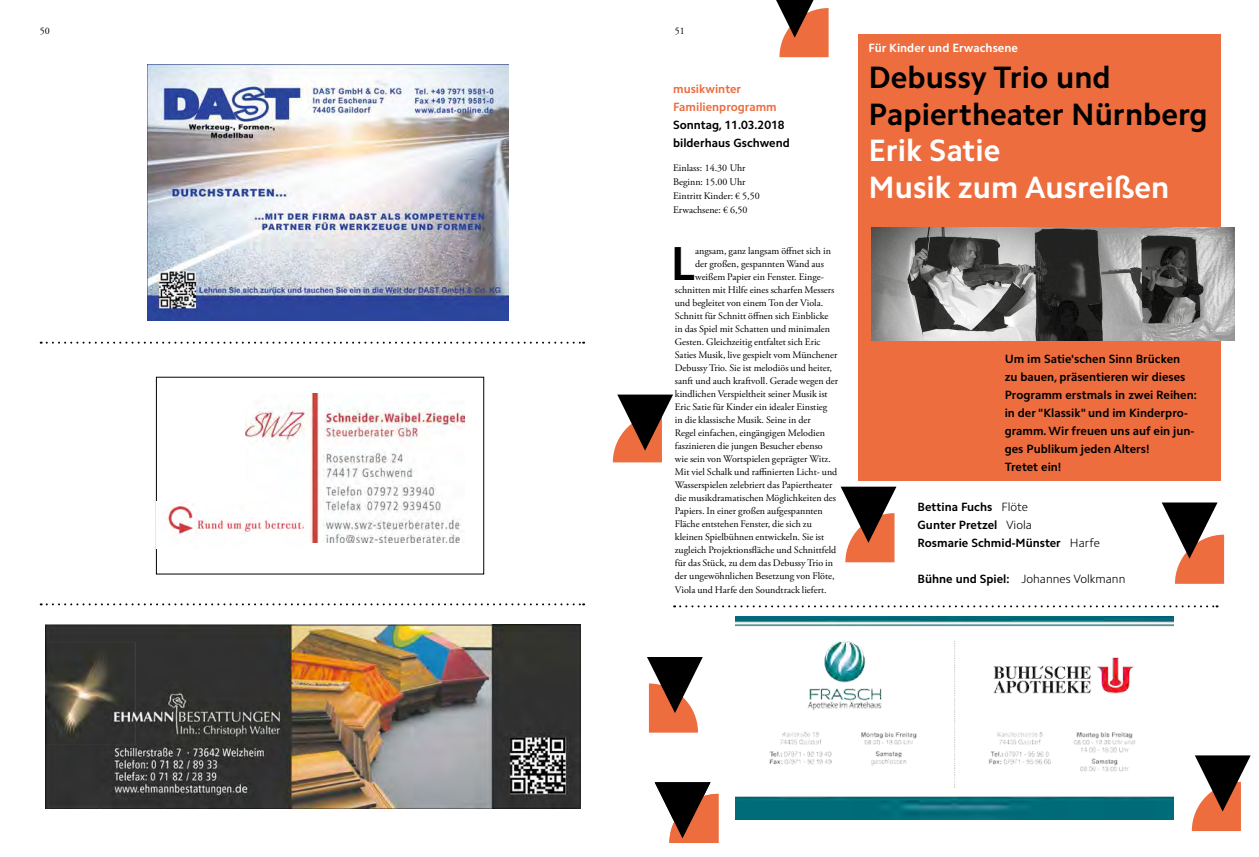
<style>
.page{position:relative;width:1259px;height:857px;background:#fff}
.page>*{position:absolute;margin:0;border:0;box-sizing:border-box;transform-origin:0 0}
.t1{font:700 47.8px "Camphor Std";color:#000}
.t2{font:700 31px/36.5px "Camphor Std";color:#000}
.t3{font:700 31px/36.5px "Camphor Std";color:#fff}
.t4{font:700 12px/18px "Camphor Std";color:#000}
.t5{font:300 12px "Camphor Std";color:#000}
.t6{font:700 12px/18px "Camphor Std";color:#ed6d3f}
.t7{font:700 12px "Camphor Std";color:#fff}
.t8{font:10px/14px "Adobe Garamond Pro";color:#000}
.s1{font-weight:300}
.s2{font-weight:700}
</style>
<div class="page">
<div style="left:858px;top:34px;width:363px;height:446px;background:#ed6d3f"></div>
<img style="left:871px;top:227px;width:363px;height:113px">
<svg style="left:840px;top:486px;width:56px;height:76px"></svg>
<svg style="left:647px;top:657px;width:56px;height:75px"></svg>
<svg style="left:776px;top:0;width:52px;height:57px"></svg>
<svg style="left:654px;top:782px;width:64px;height:60px"></svg>
<svg style="left:1191px;top:755px;width:59px;height:75px"></svg>
<svg style="left:1161px;top:502px;width:63px;height:81px"></svg>
<svg style="left:613px;top:394px;width:60px;height:68px"></svg>
<svg style="left:41px;top:603px;width:543px;height:2px"></svg>
<img style="left:45px;top:624px;width:535px;height:183px">
<img style="left:147px;top:65px;width:361px;height:256px">
<svg style="left:41px;top:341px;width:543px;height:2px"></svg>
<div style="left:156px;top:376px;width:328px;height:198px;border:1px solid #000"></div>
<img style="left:246px;top:393px;width:218px;height:149px">
<img style="left:156px;top:501px;width:147px;height:47px">
<img style="left:736px;top:616px;width:437px;height:203px">
<svg style="left:674px;top:605px;width:543px;height:2px"></svg>
<p class="t8" style="left:40px;top:24px;width:11px">50</p>
<p class="t8" style="left:675px;top:24px;width:11px">51</p>
<p class="t6" style="left:673px;top:80px;width:105px">musikwinter<br>Familienprogramm</p>
<p class="t4" style="left:673px;top:116px;width:118px">Sonntag, 11.03.2018 bilderhaus Gschwend</p>
<p class="t8" style="left:673px;top:161px;width:88px">Einlass: 14.30 Uhr<br>Beginn: 15.00 Uhr<br>Eintritt Kinder: € 5,50<br>Erwachsene: € 6,50</p>
<h1 class="t1" style="left:670px;top:235px;width:26px">L</h1>
<p class="t8" style="left:695px;top:244px;width:137px">angsam, ganz langsam öffnet sich in</p>
<p class="t8" style="left:695px;top:257px;width:130px">der großen, gespannten Wand aus</p>
<p class="t8" style="left:695px;top:270px;width:130px">weißem Papier ein Fenster. Einge-</p>
<p class="t8" style="left:675px;top:283px;width:161px">schnitten mit Hilfe eines scharfen Messers</p>
<p class="t8" style="left:675px;top:296px;width:150px">und begleitet von einem Ton der Viola.</p>
<p class="t8" style="left:675px;top:309px;width:155px">Schnitt für Schnitt öffnen sich Einblicke</p>
<p class="t8" style="left:675px;top:322px;width:157px">in das Spiel mit Schatten und minimalen</p>
<p class="t8" style="left:675px;top:335px;width:147px">Gesten. Gleichzeitig entfaltet sich Eric</p>
<p class="t8" style="left:675px;top:348px;width:164px">Saties Musik, live gespielt vom Münchener</p>
<p class="t8" style="left:675px;top:361px;width:159px">Debussy Trio. Sie ist melodiös und heiter,</p>
<p class="t8" style="left:675px;top:374px;width:165px">sanft und auch kraftvoll. Gerade wegen der</p>
<p class="t8" style="left:675px;top:387px;width:154px">kindlichen Verspieltheit seiner Musik ist</p>
<p class="t8" style="left:675px;top:400px;width:154px">Eric Satie für Kinder ein idealer Einstieg</p>
<p class="t8" style="left:675px;top:413px;width:137px">in die klassische Musik. Seine in der</p>
<p class="t8" style="left:675px;top:426px;width:152px">Regel einfachen, eingängigen Melodien</p>
<p class="t8" style="left:675px;top:439px;width:149px">faszinieren die jungen Besucher ebenso</p>
<p class="t8" style="left:675px;top:452px;width:157px">wie sein von Wortspielen geprägter Witz.</p>
<p class="t8" style="left:675px;top:465px;width:164px">Mit viel Schalk und raffinierten Licht- und</p>
<p class="t8" style="left:675px;top:478px;width:159px">Wasserspielen zelebriert das Papiertheater</p>
<p class="t8" style="left:675px;top:491px;width:163px">die musikdramatischen Möglichkeiten des</p>
<p class="t8" style="left:675px;top:504px;width:149px">Papiers. In einer großen aufgespannten</p>
<p class="t8" style="left:675px;top:517px;width:138px">Fläche entstehen Fenster, die sich zu</p>
<p class="t8" style="left:675px;top:530px;width:151px">kleinen Spielbühnen entwickeln. Sie ist</p>
<p class="t8" style="left:675px;top:543px;width:163px">zugleich Projektionsfläche und Schnittfeld</p>
<p class="t8" style="left:675px;top:556px;width:160px">für das Stück, zu dem das Debussy Trio in</p>
<p class="t8" style="left:675px;top:569px;width:161px">der ungewöhnlichen Besetzung von Flöte,</p>
<p class="t8" style="left:675px;top:582px;width:153px">Viola und Harfe den Soundtrack liefert.</p>
<p class="t7" style="left:868px;top:40px;width:151px">Für Kinder und Erwachsene</p>
<h2 class="t2" style="left:868px;top:59px;width:341px">Debussy Trio und<br>Papiertheater Nürnberg</h2>
<h2 class="t3" style="left:868px;top:132px;width:302px">Erik Satie<br>Musik zum Ausreißen</h2>
<p class="t4" style="left:1004px;top:350px;width:194px">Um im Satie'schen Sinn Brücken<br>zu bauen, präsentieren wir dieses<br>Programm erstmals in zwei Reihen: in der "Klassik" und im Kinderpro&shy;gramm. Wir freuen uns auf ein jun&shy;ges Publikum jeden Alters!<br>Tretet ein!</p>
<p class="t4" style="left:917px;top:497px;width:184px">Bettina Fuchs <span class="s1">Flöte<br></span>Gunter Pretzel <span class="s1">Viola<br></span>Rosmarie Schmid-Münster <span class="s1">Harfe</span></p>
<p class="t5" style="left:917px;top:571px;width:209px"><span class="s2">Bühne und Spiel:</span> Johannes Volkmann</p>
</div>
